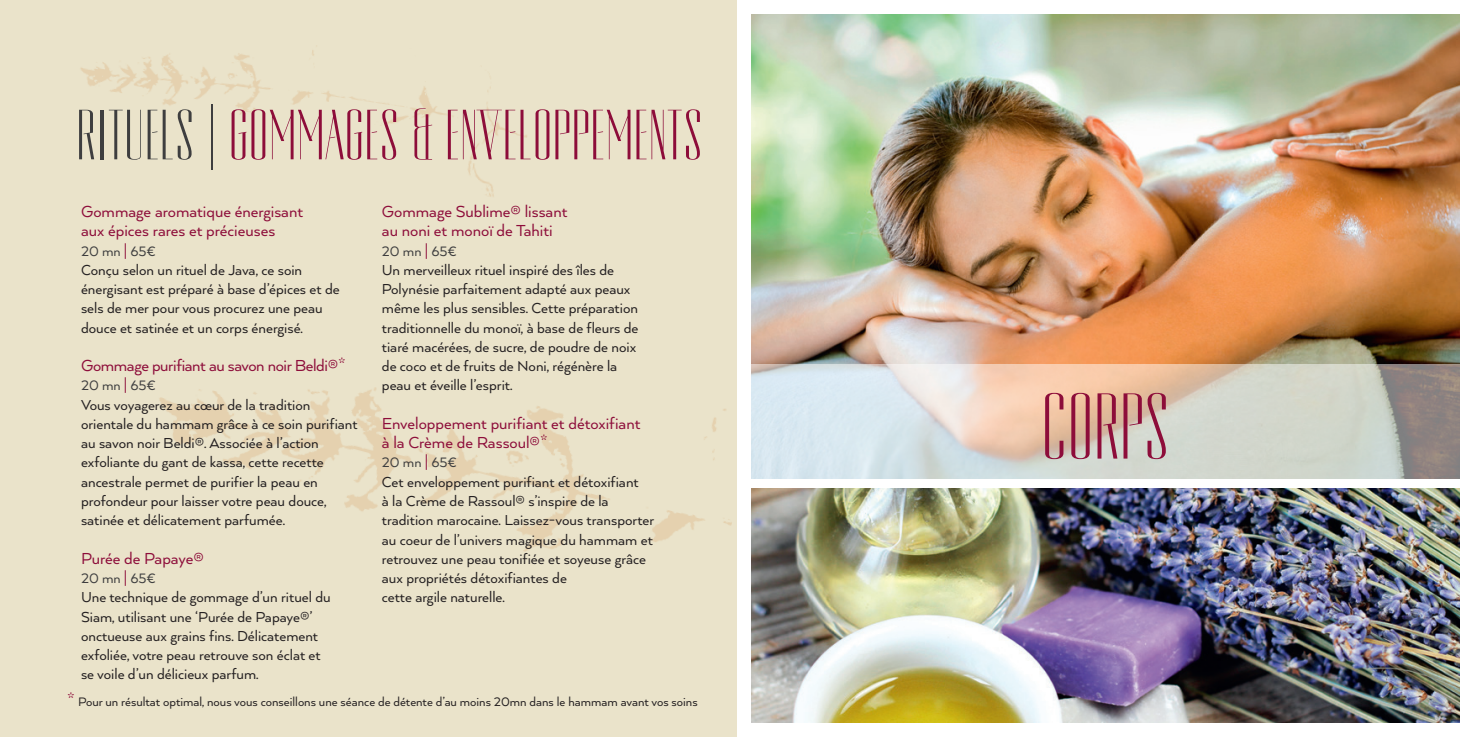
<style>
.page{position:relative;width:1474px;height:737px;background:#fff}
.page>*{position:absolute;margin:0;border:0;box-sizing:border-box;transform-origin:0 0}
.SPJ_Spa_Menu_text{font:87.5px "High Times";color:#8d0d3a}
.SPJ_Spa_Menu_text-2{font:66.5px "High Times";color:#8d0d3a}
.SPJ_Spa_Menu_text-3{font:18.38px/19.2px "Arquitecta";color:#8d0d3a}
.SPJ_Spa_Menu_text-4{font:18.38px "Arquitecta";letter-spacing:-.02em;color:#8d0d3a}
.SPJ_Spa_Menu_text-5{font:16.62px/19.2px "Arquitecta";color:#231f20}
.SPJ_Spa_Menu_text-6{font:15.75px "Arquitecta";color:#3e3e3f}
.SPJ_Spa_Menu_text-7{font:14.17px "Arquitecta";color:#231f20}
.s1{color:#3e3e3f}
.s2{font-size:18.9px;color:#8d0d3a}
.s3{font-size:18.55px;color:#8d0d3a}
</style>
<div class="page">
<div style="left:0;top:0;width:737px;height:737px;background:#eae3ca"></div>
<img style="left:80px;top:50px;width:447px;height:90px">
<img style="left:159px;top:140px;width:593px;height:548px">
<img style="left:752px;top:15px;width:706px;height:350px">
<img style="left:752px;top:488px;width:706px;height:234px">
<svg style="left:746px;top:365px;width:714px;height:114px;background:#d3d0c8"></svg>
<p class="SPJ_Spa_Menu_text-2" style="left:76px;top:103px;width:628px"><span class="s1">RITUELS |</span> GOMMAGES &amp; ENVELOPPEMENTS</p>
<p class="SPJ_Spa_Menu_text-3" style="left:81px;top:201px;width:223px">Gommage aromatique énergisant aux épices rares et précieuses</p>
<p class="SPJ_Spa_Menu_text-6" style="left:81px;top:241px;width:76px">20 mn <span class="s2">|</span> 65€</p>
<p class="SPJ_Spa_Menu_text-5" style="left:81px;top:260px;width:260px">Conçu selon un rituel de Java, ce soin énergisant est préparé à base d’épices et de sels de mer pour vous procurez une peau douce et satinée et un corps énergisé.</p>
<p class="SPJ_Spa_Menu_text-4" style="left:81px;top:354px;width:266px">Gommage purifiant au savon noir Beldi®*</p>
<p class="SPJ_Spa_Menu_text-6" style="left:81px;top:376px;width:76px">20 mn <span class="s2">|</span> 65€</p>
<p class="SPJ_Spa_Menu_text-5" style="left:81px;top:394px;width:278px">Vous voyagerez au cœur de la tradition orientale du hammam grâce à ce soin purifiant au savon noir Beldi®. Associée à l’action exfoliante du gant de kassa, cette recette ancestrale permet de purifier la peau en profondeur pour laisser votre peau douce, satinée et délicatement parfumée.</p>
<p class="SPJ_Spa_Menu_text-3" style="left:81px;top:548px;width:124px">Purée de Papaye®</p>
<p class="SPJ_Spa_Menu_text-6" style="left:81px;top:568px;width:76px">20 mn <span class="s2">|</span> 65€</p>
<p class="SPJ_Spa_Menu_text-5" style="left:81px;top:587px;width:251px">Une technique de gommage d’un rituel du Siam, utilisant une ‘Purée de Papaye®’ onctueuse aux grains fins. Délicatement exfoliée, votre peau retrouve son éclat et se voile d’un délicieux parfum.</p>
<p class="SPJ_Spa_Menu_text-3" style="left:382px;top:201px;width:187px">Gommage Sublime® lissant au noni et monoï de Tahiti</p>
<p class="SPJ_Spa_Menu_text-6" style="left:382px;top:241px;width:76px">20 mn <span class="s2">|</span> 65€</p>
<p class="SPJ_Spa_Menu_text-5" style="left:382px;top:260px;width:258px">Un merveilleux rituel inspiré des îles de Polynésie parfaitement adapté aux peaux même les plus sensibles. Cette préparation traditionnelle du monoï, à base de fleurs de tiaré macérées, de sucre, de poudre de noix</p>
<p class="SPJ_Spa_Menu_text-5" style="left:382px;top:356px;width:237px">de coco et de fruits de Noni, régénère la</p>
<p class="SPJ_Spa_Menu_text-5" style="left:382px;top:375px;width:132px">peau et éveille l’esprit.</p>
<p class="SPJ_Spa_Menu_text-3" style="left:382px;top:413px;width:260px">Enveloppement purifiant et détoxifiant</p>
<p class="SPJ_Spa_Menu_text-3" style="left:382px;top:432px;width:167px">à la Crème de Rassoul®*</p>
<p class="SPJ_Spa_Menu_text-6" style="left:382px;top:453px;width:76px">20 mn <span class="s2">|</span> 65€</p>
<p class="SPJ_Spa_Menu_text-5" style="left:382px;top:471px;width:258px">Cet enveloppement purifiant et détoxifiant</p>
<p class="SPJ_Spa_Menu_text-5" style="left:382px;top:491px;width:274px">à la Crème de Rassoul® s’inspire de la tradition marocaine. Laissez-vous transporter au coeur de l’univers magique du hammam et retrouvez une peau tonifiée et soyeuse grâce aux propriétés détoxifiantes de</p>
<p class="SPJ_Spa_Menu_text-5" style="left:382px;top:587px;width:124px">cette argile naturelle.</p>
<p class="SPJ_Spa_Menu_text-7" style="left:67px;top:693px;width:632px"><span class="s3">*</span> Pour un résultat optimal, nous vous conseillons une séance de détente d’au moins 20mn dans le hammam avant vos soins</p>
<p class="SPJ_Spa_Menu_text" style="left:1041px;top:384px;width:130px">CORPS</p>
</div>
